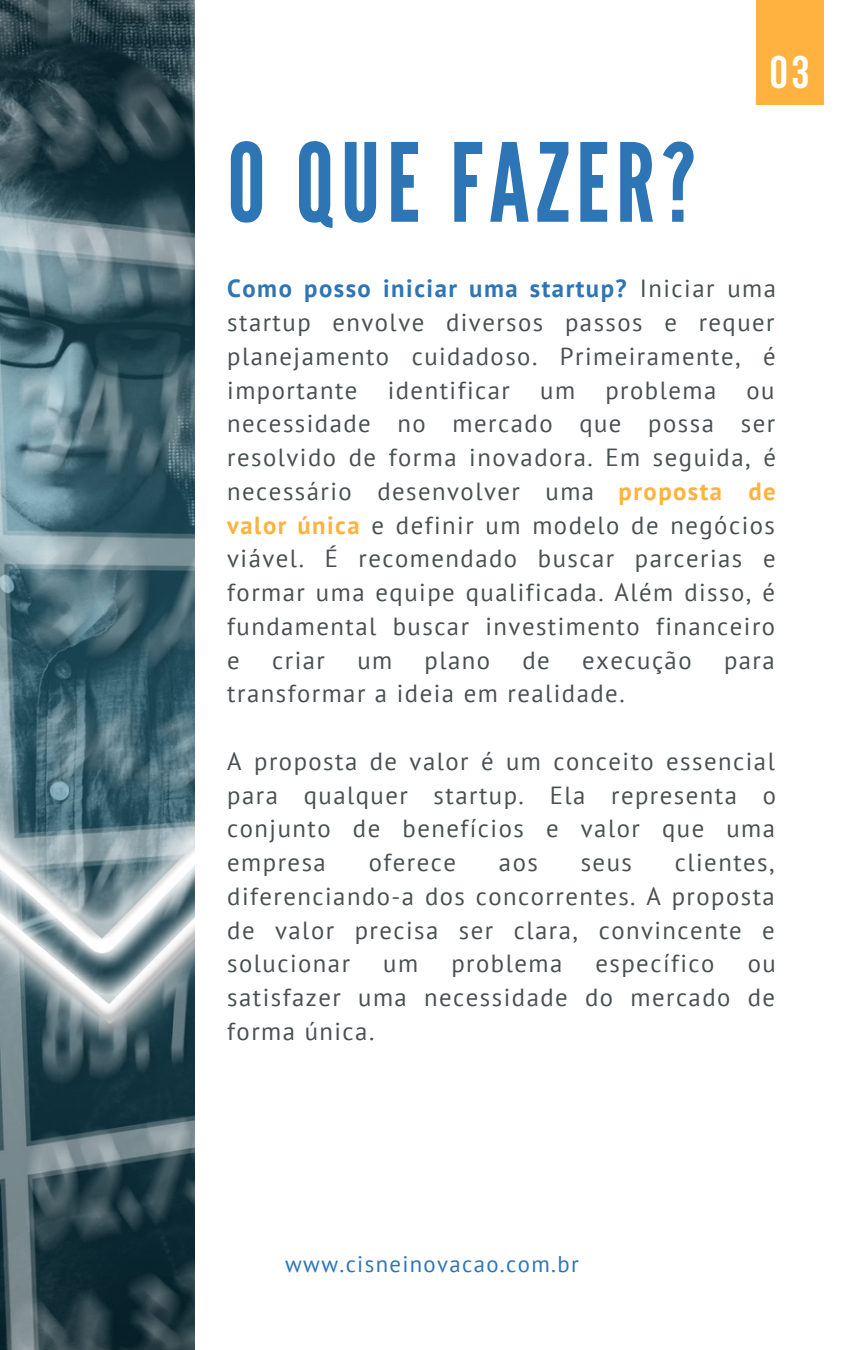
<style>
.page{position:relative;width:864px;height:1350px;background:#fff}
.page>*{position:absolute;margin:0;border:0;box-sizing:border-box;transform-origin:0 0}
.t1{font:108.67px "League Gothic";letter-spacing:.06em;color:#2e75b6}
.t2{font:700 45.45px "Bebas Neue";color:#fff}
.t3{font:24.75px/33.8px "PT Sans";letter-spacing:.06em;color:#495052;text-align:justify}
.t4{font:22.72px "PT Sans";letter-spacing:.06em;color:#2e75b6}
.s1{font-weight:700;color:#2e75b6}
.s2{font-weight:700;color:#ffb23f}
</style>
<div class="page">
<img style="left:0;top:0;width:194px;height:1350px">
<div style="left:756px;top:0;width:67px;height:104px;background:#ffb23f"></div>
<p class="t1" style="left:227px;top:120px;width:470px">O QUE FAZER?</p>
<p class="t2" style="left:770px;top:54px;width:41px">03</p>
<p class="t3" style="left:227px;top:271px;width:550px"><span class="s1">Como posso iniciar uma startup?</span> Iniciar uma startup envolve diversos passos e requer planejamento cuidadoso. Primeiramente, é importante identificar um problema ou necessidade no mercado que possa ser resolvido de forma inovadora. Em seguida, é necessário desenvolver uma <span class="s2">proposta de valor única</span> e definir um modelo de negócios viável. É recomendado buscar parcerias e formar uma equipe qualificada. Além disso, é fundamental buscar investimento financeiro e</p>
<p class="t3" style="left:272px;top:643px;width:54px">criar</p>
<p class="t3" style="left:357px;top:643px;width:36px">um</p>
<p class="t3" style="left:425px;top:643px;width:67px">plano</p>
<p class="t3" style="left:523px;top:643px;width:29px">de</p>
<p class="t3" style="left:582px;top:643px;width:111px">execução</p>
<p class="t3" style="left:724px;top:643px;width:52px">para</p>
<p class="t3" style="left:227px;top:676px;width:399px">transformar a ideia em realidade.</p>
<p class="t3" style="left:227px;top:744px;width:550px">A proposta de valor é um conceito essencial para qualquer startup. Ela representa o conjunto de benefícios e valor que uma empresa</p>
<p class="t3" style="left:227px;top:845px;width:549px;text-indent:448px">clientes, diferenciando-a dos concorrentes. A proposta de valor precisa ser clara, convincente e solucionar</p>
<p class="t3" style="left:369px;top:845px;width:89px">oferece</p>
<p class="t3" style="left:499px;top:845px;width:40px">aos</p>
<p class="t3" style="left:581px;top:845px;width:53px">seus</p>
<p class="t3" style="left:383px;top:946px;width:36px">um</p>
<p class="t3" style="left:451px;top:946px;width:112px">problema</p>
<p class="t3" style="left:596px;top:946px;width:121px">específico</p>
<p class="t3" style="left:227px;top:946px;width:550px;text-indent:520px">ou satisfazer uma necessidade do mercado de forma única.</p>
<p class="t4" style="left:285px;top:1249px;width:295px">www.cisneinovacao.com.br</p>
</div>
